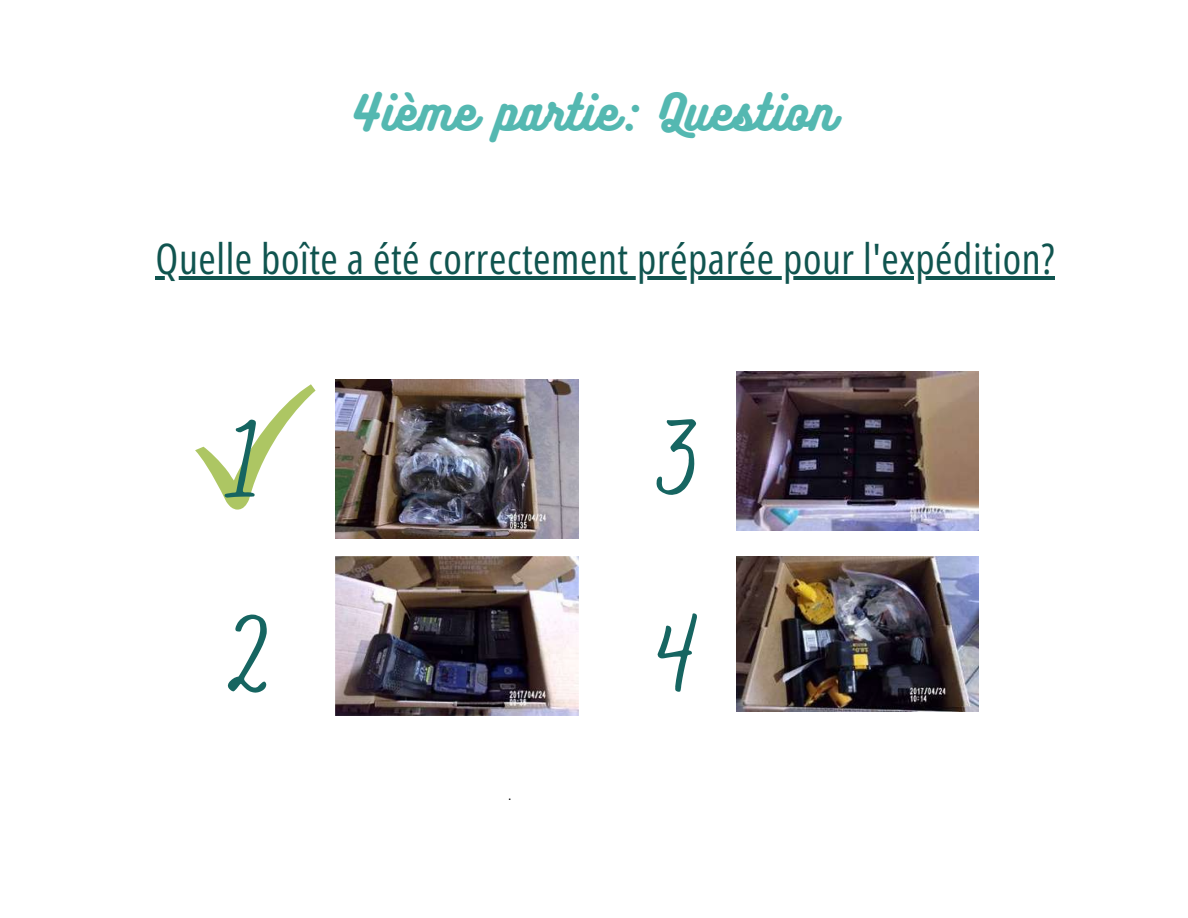
<style>
.page{position:relative;width:1188px;height:918px;background:#fff}
.page>*{position:absolute;margin:0;border:0;box-sizing:border-box;transform-origin:0 0}
.t1{font:112.2px/194.5px "Bakerie Smooth";color:#166561}
.t2{font:45px "Bukhari Script";letter-spacing:.025em;color:#54b8b1}
.t3{font:42px "Open Sans Condensed";letter-spacing:.015em;color:#10544f}
.t4{font:13.5px "Calibri";color:#000}
</style>
<div class="page">
<img style="left:336px;top:380px;width:243px;height:159px">
<img style="left:737px;top:372px;width:242px;height:159px">
<img style="left:737px;top:557px;width:242px;height:154px">
<img style="left:336px;top:557px;width:243px;height:158px">
<svg style="left:195px;top:384px;width:121px;height:126px"></svg>
<hr style="left:156px;top:276px;width:899px;height:4px;background:#10544f">
<p class="t2" style="left:353px;top:83px;width:483px">4ième partie: Question</p>
<p class="t3" style="left:156px;top:229px;width:900px">Quelle boîte a été correctement préparée pour l'expédition?</p>
<h1 class="t1" style="left:227px;top:371px;width:52px">1<br>2</h1>
<h1 class="t1" style="left:655px;top:368px;width:50px;line-height:195.6px">3<br>4</h1>
<p class="t4" style="left:508px;top:790px;width:5px">.</p>
</div>
